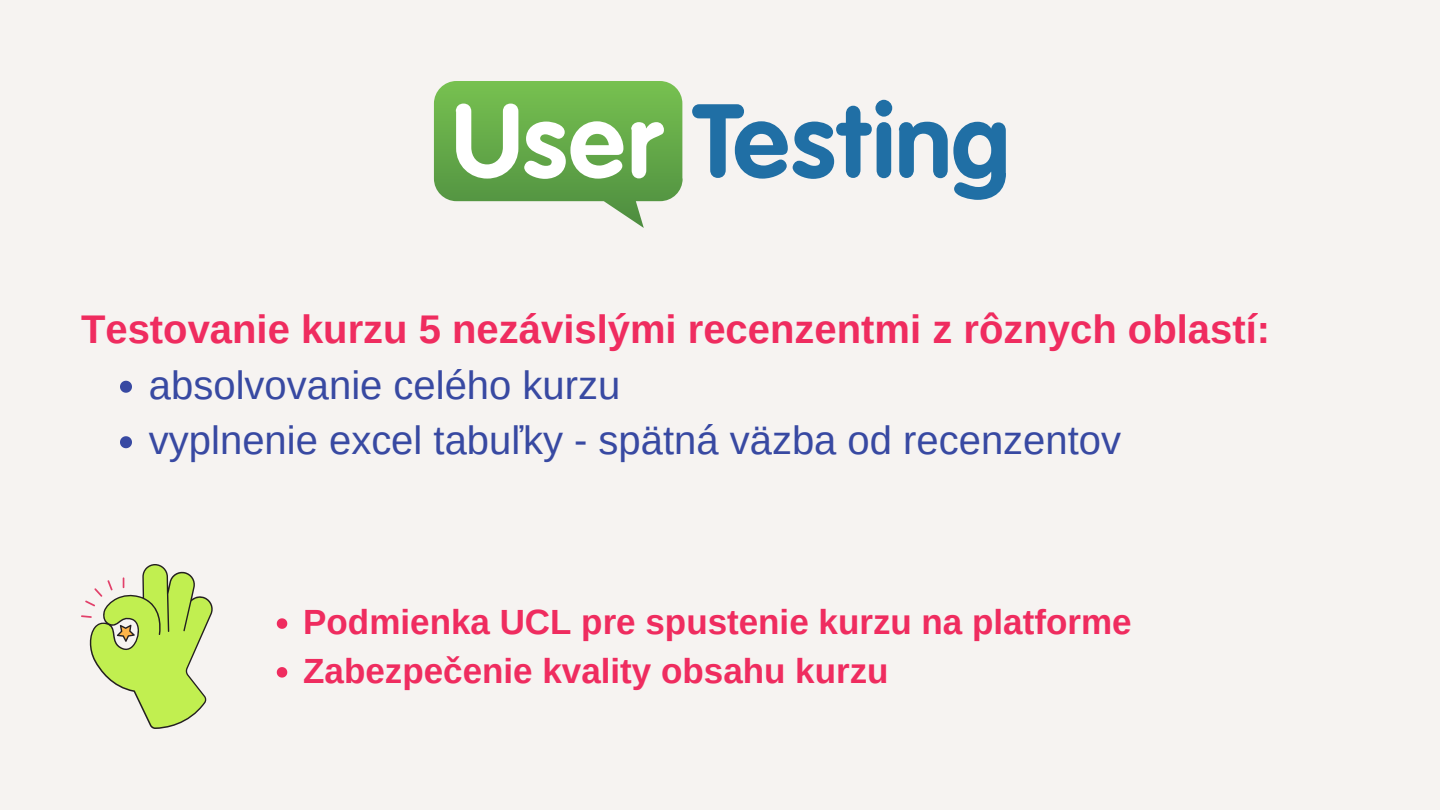
<style>
.page{position:relative;width:1440px;height:810px;background:#f6f3f1}
.page>*{position:absolute;margin:0;border:0;box-sizing:border-box;transform-origin:0 0}
.t1{font:40px/55.5px "Arimo";color:#3849a2}
.t2{font:700 40px "Arimo";color:#ef2c5f}
.t3{font:700 35px/48.8px "Arimo";color:#ef2c5f}
</style>
<div class="page">
<svg style="left:434px;top:81px;width:249px;height:147px"></svg>
<svg style="left:692px;top:100px;width:200px;height:79px"></svg>
<svg style="left:899px;top:122px;width:107px;height:78px"></svg>
<svg style="left:81px;top:564px;width:132px;height:165px"></svg>
<svg style="left:120px;top:381px;width:12px;height:12px"></svg>
<svg style="left:120px;top:436px;width:12px;height:12px"></svg>
<svg style="left:277px;top:618px;width:10px;height:11px"></svg>
<svg style="left:277px;top:667px;width:10px;height:11px"></svg>
<p class="t2" style="left:81px;top:307px;width:1191px">Testovanie kurzu 5 nezávislými recenzentmi z rôznych oblastí:</p>
<p class="t1" style="left:149px;top:357px;width:974px">absolvovanie celého kurzu<br>vyplnenie excel tabuľky - spätná väzba od recenzentov</p>
<p class="t3" style="left:303px;top:598px;width:830px">Podmienka UCL pre spustenie kurzu na platforme<br>Zabezpečenie kvality obsahu kurzu</p>
</div>
